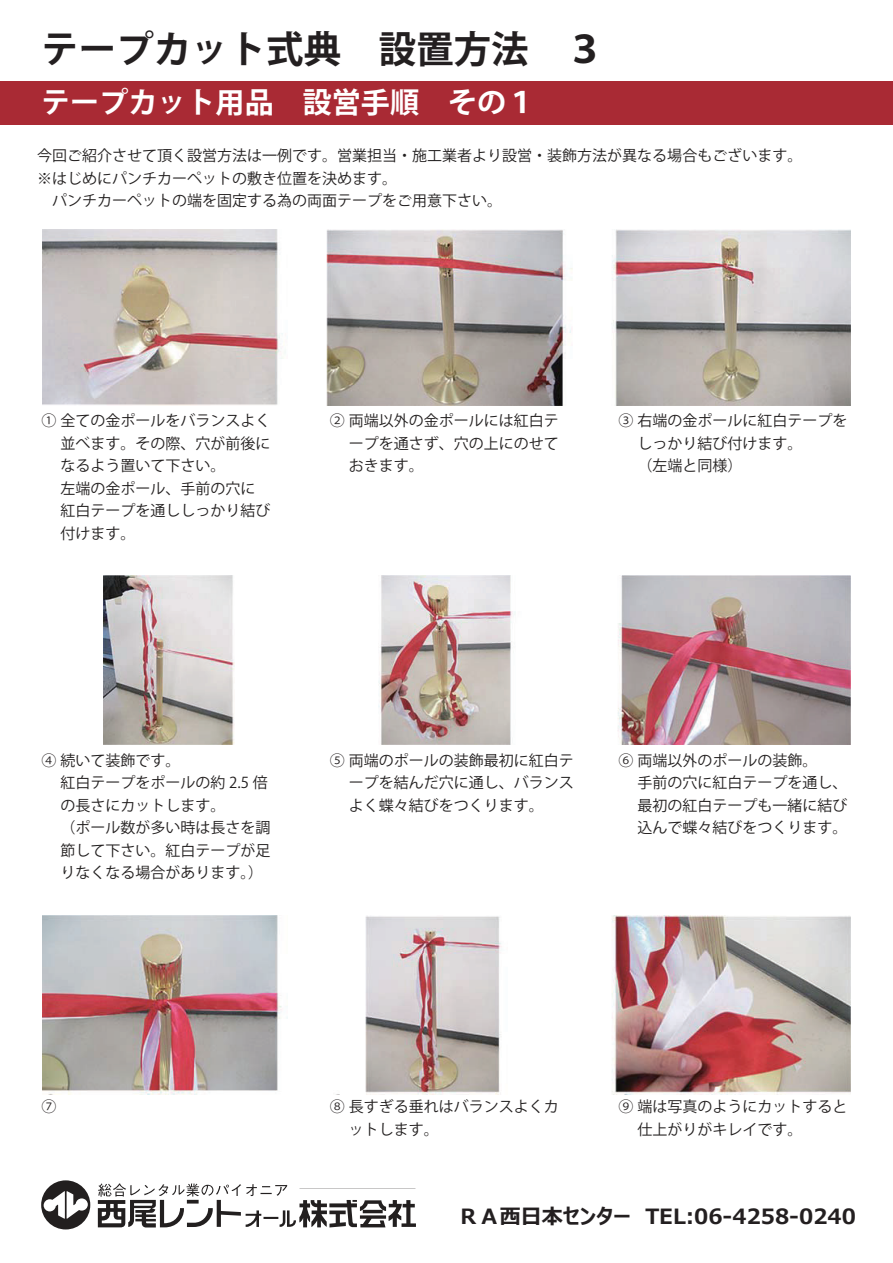
<style>
.page{position:relative;width:893px;height:1263px;background:#fff}
.page>*{position:absolute;margin:0;border:0;box-sizing:border-box;transform-origin:0 0}
.t1{font:700 37.5px "Koz Go Pr 6 N";color:#231f20}
.t2{font:700 29.1px "Koz Go Pr 6 N";color:#fff}
.t3{font:700 21px "Meiryo UI";color:#231f20}
.t4{font:15px/22.5px "Koz Go Pr 6 N";color:#221f1f}
.t5{font:15px "Koz Go Pr 6 N";color:#231f20}
.s1{color:#231f20}
</style>
<div class="page">
<div style="left:0;top:81px;width:893px;height:44px;background:#a92a34"></div>
<svg style="left:41px;top:1180px;width:375px;height:49px"></svg>
<img style="left:43px;top:229px;width:807px;height:176px">
<img style="left:103px;top:576px;width:747px;height:169px">
<img style="left:43px;top:916px;width:807px;height:179px">
<h1 class="t1" style="left:41px;top:28px;width:564px">テープカット式典　設置方法　３</h1>
<h2 class="t2" style="left:41px;top:86px;width:496px">テープカット用品　設営手順　その１</h2>
<p class="t4" style="left:37px;top:145px;width:767px">今回ご紹介させて頂く設営方法は一例です。営業担当・施工業者より設営・装飾方法が異なる場合もございます。※はじめにパンチカーペットの敷き位置を決めます。<br>　パンチカーペットの端を固定する為の両面テープをご用意下さい。</p>
<p class="t4" style="left:60px;top:410px;width:211px;text-indent:-19px"><span class="s1">①</span> 全ての金ポールをバランスよく並べます。その際、穴が前後になるよう置いて下さい。<br>左端の金ポール、手前の穴に紅白テープを通ししっかり結び付けます。</p>
<p class="t4" style="left:349px;top:410px;width:212px;text-align:justify;text-indent:-19px"><span class="s1">②</span> 両端以外の金ポールには紅白テープを通さず、穴の上にのせておきます。</p>
<p class="t4" style="left:637px;top:410px;width:211px;text-indent:-19px"><span class="s1">③</span> 右端の金ポールに紅白テープをしっかり結び付けます。<br>（左端と同様）</p>
<p class="t4" style="left:61px;top:749px;width:212px;text-indent:-19px"><span class="s1">④</span> 続いて装飾です。<br>紅白テープをポールの約 2.5 倍の長さにカットします。<br>（ポール数が多い時は長さを調節して下さい。紅白テープが足りなくなる場合があります。）</p>
<p class="t4" style="left:349px;top:749px;width:226px;text-align:justify;text-indent:-19px"><span class="s1">⑤</span> 両端のポールの装飾最初に紅白テープを結んだ穴に通し、バランスよく蝶々結びをつくります。</p>
<p class="t4" style="left:637px;top:749px;width:211px;text-indent:-19px"><span class="s1">⑥</span> 両端以外のポールの装飾。<br>手前の穴に紅白テープを通し、最初の紅白テープも一緒に結び込んで蝶々結びをつくります。</p>
<p class="t5" style="left:42px;top:1098px;width:16px">⑦</p>
<p class="t4" style="left:349px;top:1096px;width:212px;text-indent:-19px"><span class="s1">⑧</span> 長すぎる垂れはバランスよくカットします。</p>
<p class="t4" style="left:637px;top:1096px;width:211px;text-indent:-19px"><span class="s1">⑨</span> 端は写真のようにカットすると仕上がりがキレイです。</p>
<h3 class="t3" style="left:458px;top:1201px;width:400px">ＲＡ西日本センター　TEL:06-4258-0240</h3>
</div>
